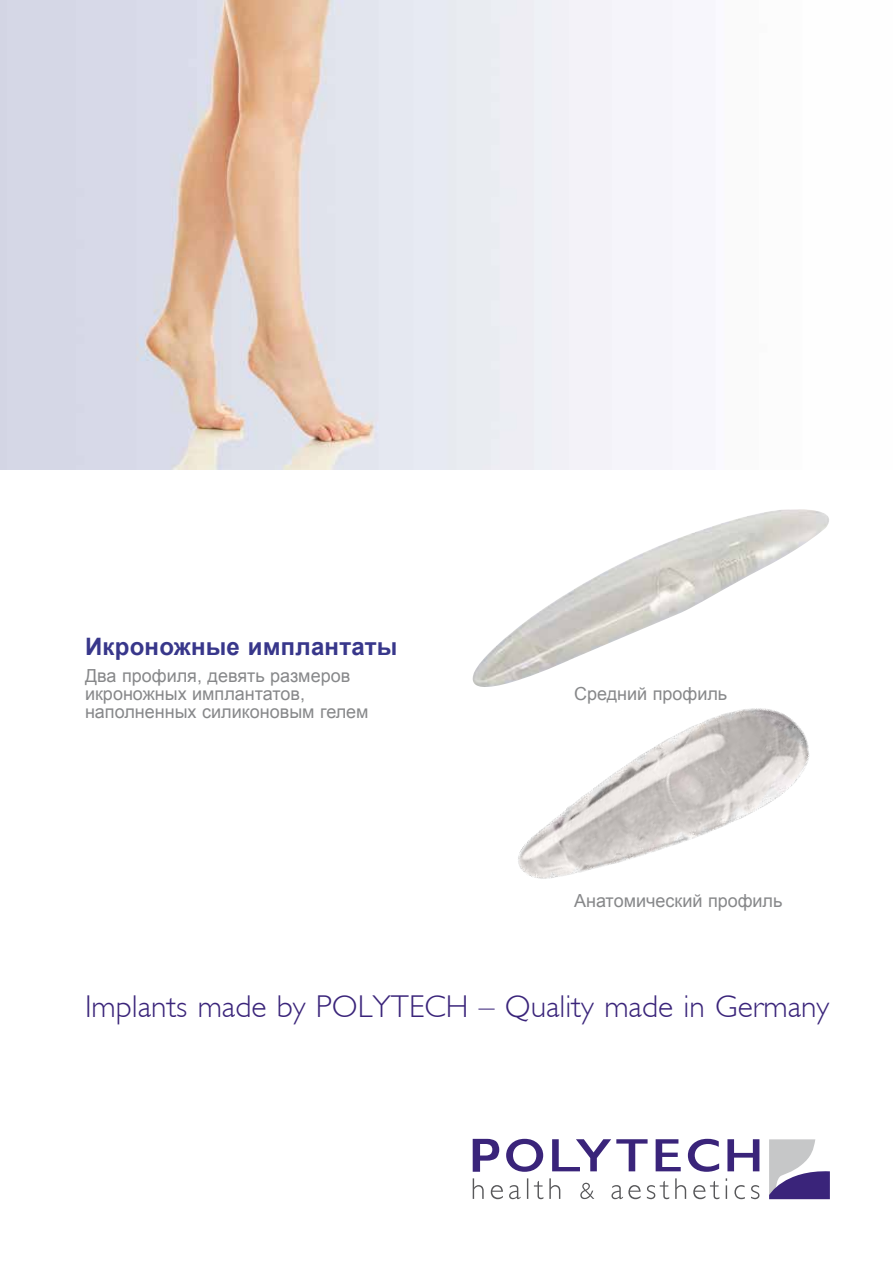
<style>
.page{position:relative;width:893px;height:1263px;background:#fff}
.page>*{position:absolute;margin:0;border:0;box-sizing:border-box;transform-origin:0 0}
.t1{font:300 31.5px "Gill Light S Si";color:#3a247a}
.t2{font:700 24px "Arial";letter-spacing:.01em;color:#38378b}
.t3{font:18px/18px "Arial";color:#87888a}
</style>
<div class="page">
<svg style="left:473px;top:1178px;width:11px;height:21px"></svg>
<svg style="left:491px;top:1185px;width:12px;height:14px"></svg>
<svg style="left:509px;top:1185px;width:12px;height:14px"></svg>
<svg style="left:527px;top:1178px;width:1px;height:21px"></svg>
<svg style="left:534px;top:1181px;width:9px;height:18px"></svg>
<svg style="left:549px;top:1178px;width:11px;height:21px"></svg>
<svg style="left:580px;top:1183px;width:14px;height:16px"></svg>
<svg style="left:611px;top:1185px;width:30px;height:14px"></svg>
<svg style="left:647px;top:1181px;width:22px;height:18px"></svg>
<svg style="left:675px;top:1178px;width:11px;height:21px"></svg>
<svg style="left:693px;top:1181px;width:26px;height:18px"></svg>
<svg style="left:726px;top:1178px;width:1px;height:21px"></svg>
<svg style="left:734px;top:1185px;width:11px;height:14px"></svg>
<svg style="left:751px;top:1185px;width:8px;height:14px"></svg>
<svg style="left:473px;top:1139px;width:26px;height:33px"></svg>
<svg style="left:506px;top:1139px;width:37px;height:33px"></svg>
<svg style="left:552px;top:1139px;width:96px;height:32px"></svg>
<svg style="left:656px;top:1139px;width:25px;height:32px"></svg>
<svg style="left:688px;top:1139px;width:31px;height:33px"></svg>
<svg style="left:727px;top:1139px;width:32px;height:32px"></svg>
<svg style="left:769px;top:1139px;width:61px;height:60px"></svg>
<img style="left:0;top:0;width:672px;height:469px">
<img style="left:473px;top:509px;width:356px;height:178px">
<img style="left:492px;top:612px;width:337px;height:267px">
<h2 class="t2" style="left:85px;top:631px;width:314px">Икроножные имплантаты</h2>
<p class="t3" style="left:85px;top:667px;width:285px">Два профиля, девять размеров икроножных имплантатов, наполненных силиконовым гелем</p>
<p class="t3" style="left:574px;top:685px;width:155px">Средний профиль</p>
<p class="t3" style="left:574px;top:892px;width:210px">Анатомический профиль</p>
<h1 class="t1" style="left:85px;top:988px;width:746px">Implants made by POLYTECH – Quality made in Germany</h1>
</div>
